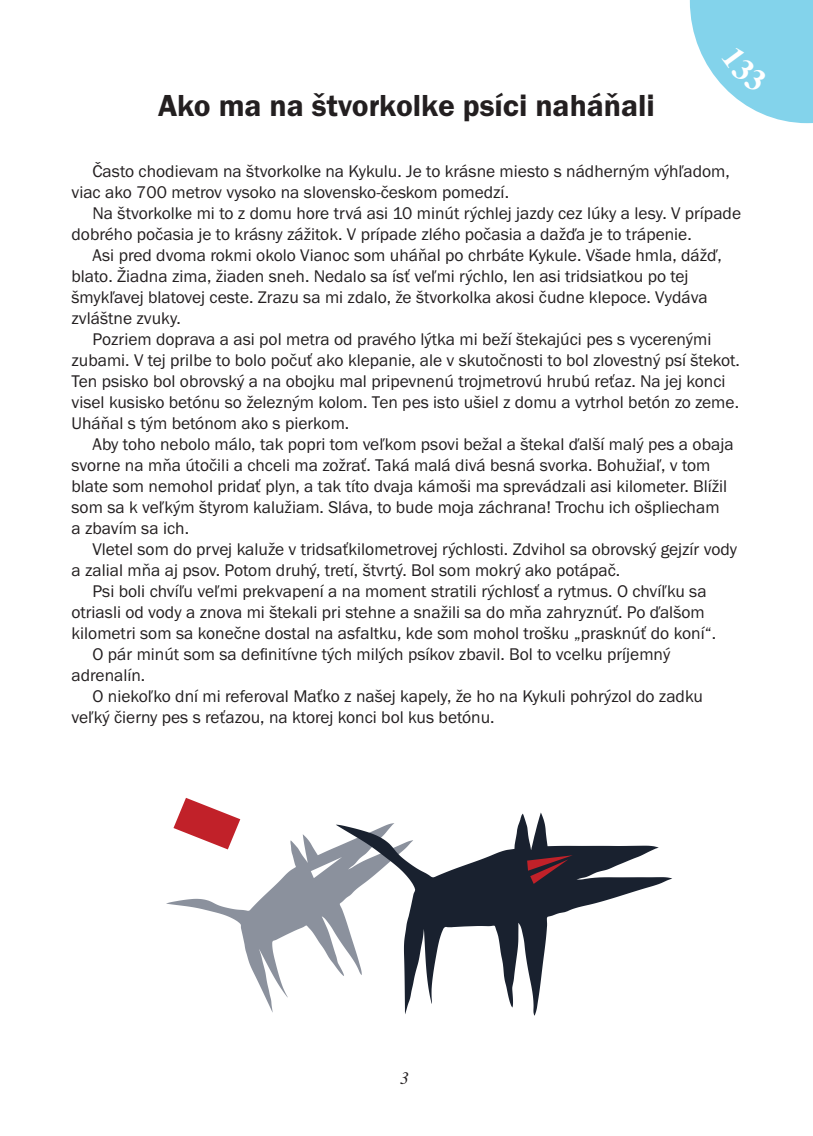
<style>
.page{position:relative;width:813px;height:1136px;background:#fff}
.page>*{position:absolute;margin:0;border:0;box-sizing:border-box;transform-origin:0 0}
.t1{font:31.5px "Franklin Got Itc TCE Dem";color:#231f20}
.t2{font:17.5px/21px "Franklin Got Itc TCE Boo";color:#231f20}
.t3{font:italic 17.5px "Nimbus Rom No 9 LCE";color:#231f20}
</style>
<div class="page">
<svg style="left:166px;top:834px;width:170px;height:178px"></svg>
<svg style="left:336px;top:812px;width:336px;height:203px"></svg>
<svg style="left:527px;top:855px;width:45px;height:28px"></svg>
<svg style="left:311px;top:856px;width:31px;height:21px"></svg>
<svg style="left:173px;top:798px;width:67px;height:51px"></svg>
<svg style="left:690px;top:0;width:123px;height:123px"></svg>
<h1 class="t1" style="left:158px;top:88px;width:498px">Ako ma na štvorkolke psíci naháňali</h1>
<p class="t2" style="left:71px;top:160px;width:660px;text-indent:21px">Často chodievam na štvorkolke na Kykulu. Je to krásne miesto s nádherným výhľadom, viac ako 700 metrov vysoko na slovensko-českom pomedzí.</p>
<p class="t2" style="left:71px;top:202px;width:671px;text-indent:21px">Na štvorkolke mi to z domu hore trvá asi 10 minút rýchlej jazdy cez lúky a lesy. V prípade dobrého počasia je to krásny zážitok. V prípade zlého počasia a dažďa je to trápenie.</p>
<p class="t2" style="left:71px;top:244px;width:651px;text-indent:21px">Asi pred dvoma rokmi okolo Vianoc som uháňal po chrbáte Kykule. Všade hmla, dážď, blato. Žiadna zima, žiaden sneh. Nedalo sa ísť veľmi rýchlo, len asi tridsiatkou po tej šmykľavej blatovej ceste. Zrazu sa mi zdalo, že štvorkolka akosi čudne klepoce. Vydáva zvláštne zvuky.</p>
<p class="t2" style="left:71px;top:328px;width:670px;text-indent:21px">Pozriem doprava a asi pol metra od pravého lýtka mi beží štekajúci pes s vycerenými zubami. V tej prilbe to bolo počuť ako klepanie, ale v skutočnosti to bol zlovestný psí štekot.<br>Ten psisko bol obrovský a na obojku mal pripevnenú trojmetrovú hrubú reťaz. Na jej konci visel kusisko betónu so železným kolom. Ten pes isto ušiel z domu a vytrhol betón zo zeme.<br>Uháňal s tým betónom ako s pierkom.</p>
<p class="t2" style="left:71px;top:433px;width:663px;text-indent:21px">Aby toho nebolo málo, tak popri tom veľkom psovi bežal a štekal ďalší malý pes a obaja svorne na mňa útočili a chceli ma zožrať. Taká malá divá besná svorka. Bohužiaľ, v tom blate som nemohol pridať plyn, a tak títo dvaja kámoši ma sprevádzali asi kilometer. Blížil som sa k veľkým štyrom kalužiam. Sláva, to bude moja záchrana! Trochu ich ošpliecham<br>a zbavím sa ich.</p>
<p class="t2" style="left:92px;top:538px;width:646px">Vletel som do prvej kaluže v tridsaťkilometrovej rýchlosti. Zdvihol sa obrovský gejzír vody</p>
<p class="t2" style="left:71px;top:559px;width:550px">a zalial mňa aj psov. Potom druhý, tretí, štvrtý. Bol som mokrý ako potápač.</p>
<p class="t2" style="left:92px;top:580px;width:615px">Psi boli chvíľu veľmi prekvapení a na moment stratili rýchlosť a rytmus. O chvíľku sa</p>
<p class="t2" style="left:71px;top:601px;width:635px">otriasli od vody a znova mi štekali pri stehne a snažili sa do mňa zahryznúť. Po ďalšom</p>
<p class="t2" style="left:71px;top:622px;width:646px">kilometri som sa konečne dostal na asfaltku, kde som mohol trošku „prasknúť do koní“.</p>
<p class="t2" style="left:92px;top:643px;width:579px">O pár minút som sa definitívne tých milých psíkov zbavil. Bol to vcelku príjemný</p>
<p class="t2" style="left:71px;top:664px;width:75px">adrenalín.</p>
<p class="t2" style="left:92px;top:685px;width:612px">O niekoľko dní mi referoval Maťko z našej kapely, že ho na Kykuli pohrýzol do zadku</p>
<p class="t2" style="left:71px;top:706px;width:424px">veľký čierny pes s reťazou, na ktorej konci bol kus betónu.</p>
<p class="t3" style="left:400px;top:1067px;width:10px">3</p>
</div>
